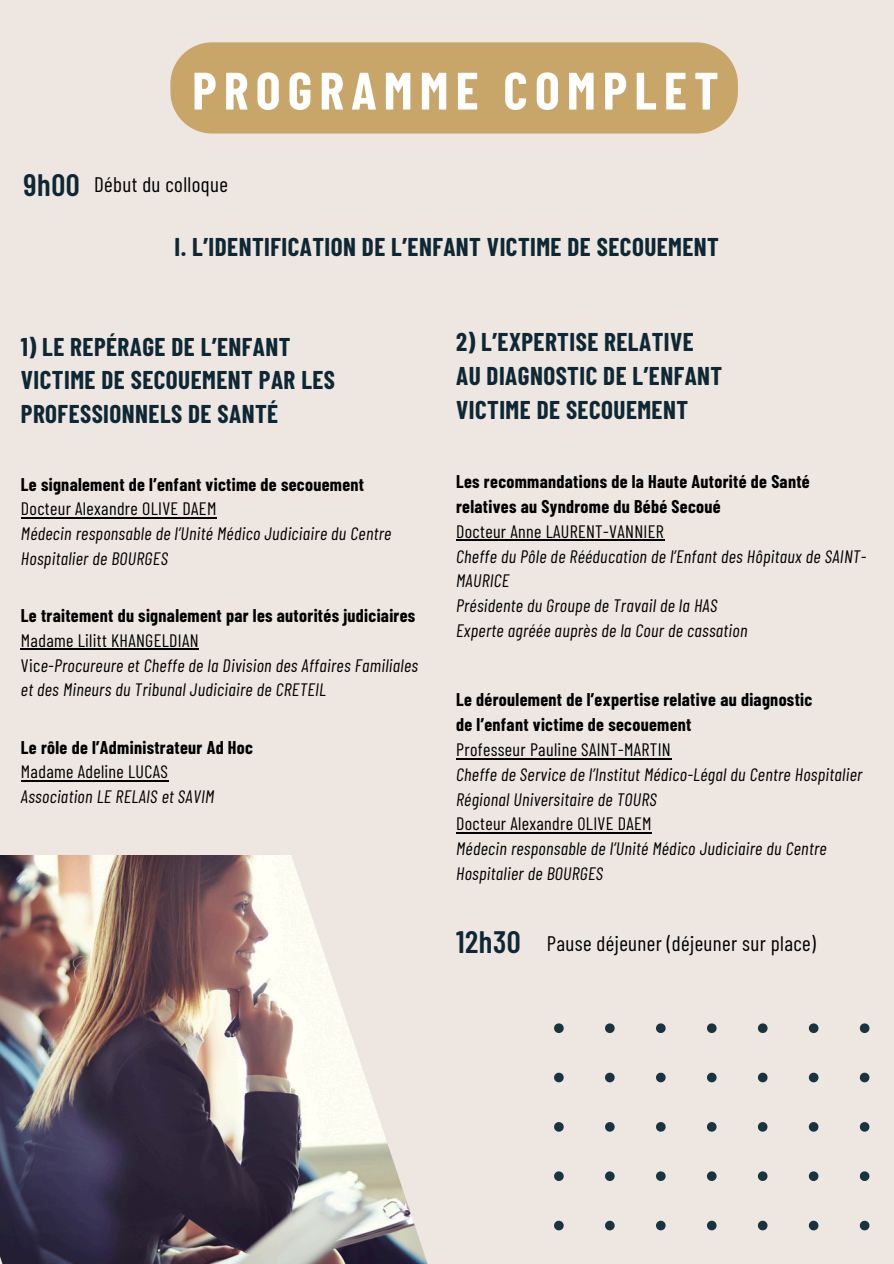
<style>
.page{position:relative;width:894px;height:1264px;background:#fff}
.page>*{position:absolute;margin:0;border:0;box-sizing:border-box;transform-origin:0 0}
.t1{font:700 52.5px "Barlow Condensed";letter-spacing:.135em;color:#fff}
.t2{font:600 30.9px "Barlow Condensed";letter-spacing:.02em;color:#0d2834}
.t3{font:700 25.05px/33.8px "Barlow Condensed";letter-spacing:.02em;color:#0d2834}
.t4{font:21px "Barlow Condensed";letter-spacing:.02em;color:#000}
.t5{font:italic 18px/24.8px "Barlow Condensed";letter-spacing:.02em;color:#000}
.t6{font:700 18px/24.8px "Barlow Condensed";letter-spacing:.02em;color:#000}
.s1{font-weight:700;font-style:normal}
.s2{font-style:normal}
.s3{font-weight:400}
.s4{font-weight:400;font-style:italic}
</style>
<div class="page">
<div style="left:0;top:0;width:893px;height:1263px;background:#eee6e0"></div>
<div style="left:170px;top:42px;width:567px;height:91px;background:#c8a568"></div>
<svg style="left:554px;top:1023px;width:316px;height:208px"></svg>
<img style="left:0;top:855px;width:427px;height:408px">
<hr style="left:21px;top:517px;width:196px;height:1px;background:#000">
<hr style="left:21px;top:648px;width:178px;height:2px;background:#000">
<hr style="left:21px;top:780px;width:147px;height:1px;background:#000">
<hr style="left:456px;top:758px;width:215px;height:1px;background:#000">
<hr style="left:456px;top:540px;width:208px;height:1px;background:#000">
<hr style="left:456px;top:832px;width:195px;height:1px;background:#000">
<h1 class="t1" style="left:192px;top:57px;width:527px">PROGRAMME COMPLET</h1>
<h2 class="t2" style="left:24px;top:165px;width:58px">9h00</h2>
<h3 class="t4" style="left:94px;top:171px;width:135px">Début du colloque</h3>
<p class="t3" style="left:174px;top:229px;width:546px">I. L’IDENTIFICATION DE L’ENFANT VICTIME DE SECOUEMENT</p>
<h3 class="t3" style="left:21px;top:329px;width:315px">1) LE REPÉRAGE DE L’ENFANT<br>VICTIME DE SECOUEMENT PAR LES<br>PROFESSIONNELS DE SANTÉ</h3>
<p class="t5" style="left:21px;top:471px;width:372px"><span class="s1">Le signalement de l’enfant victime de secouement </span><span class="s2">Docteur Alexandre OLIVE DAEM<br></span>Médecin responsable de l’Unité Médico Judiciaire du Centre Hospitalier de BOURGES</p>
<p class="t5" style="left:21px;top:602px;width:398px"><span class="s1">Le traitement du signalement par les autorités judiciaires </span><span class="s2">Madame Lilitt KHANGELDIAN<br>Vic</span>e-Procureure et Cheffe de la Division des Affaires Familiales et des Mineurs du Tribunal Judiciaire de CRETEIL</p>
<p class="t6" style="left:21px;top:734px;width:233px">Le rôle de l’Administrateur Ad Hoc<br><span class="s3">Madame Adeline LUCAS<br></span><span class="s4">Association LE RELAIS et SAVIM</span></p>
<p class="t3" style="left:456px;top:324px;width:268px">2) L’EXPERTISE RELATIVE<br>AU DIAGNOSTIC DE L’ENFANT<br>VICTIME DE SECOUEMENT</p>
<h2 class="t5" style="left:456px;top:469px;width:411px"><span class="s1">Les recommandations de la Haute Autorité de Santé relatives au Syndrome du Bébé Secoué<br></span><span class="s2">Docteur Anne LAURENT-VANNIER<br></span>Cheffe du Pôle de Rééducation de l’Enfant des Hôpitaux de SAINT-MAURICE<br>Présidente du Groupe de Travail de la HAS<br>Experte agréée auprès de la Cour de cassation</h2>
<p class="t5" style="left:456px;top:687px;width:407px"><span class="s1">Le déroulement de l’expertise relative au diagnostic<br>de l’enfant victime de secouement<br></span><span class="s2">Professeur Pauline SAINT-MARTIN<br></span>Cheffe de Service de l’Institut Médico-Légal du Centre Hospitalier Régional Universitaire de TOURS<br><span class="s2">Docteur Alexandre OLIVE DAEM<br></span>Médecin responsable de l’Unité Médico Judiciaire du Centre Hospitalier de BOURGES</p>
<h4 class="t2" style="left:456px;top:921px;width:66px">12h30</h4>
<h3 class="t4" style="left:546px;top:929px;width:270px">Pause déjeuner (déjeuner sur place)</h3>
</div>
